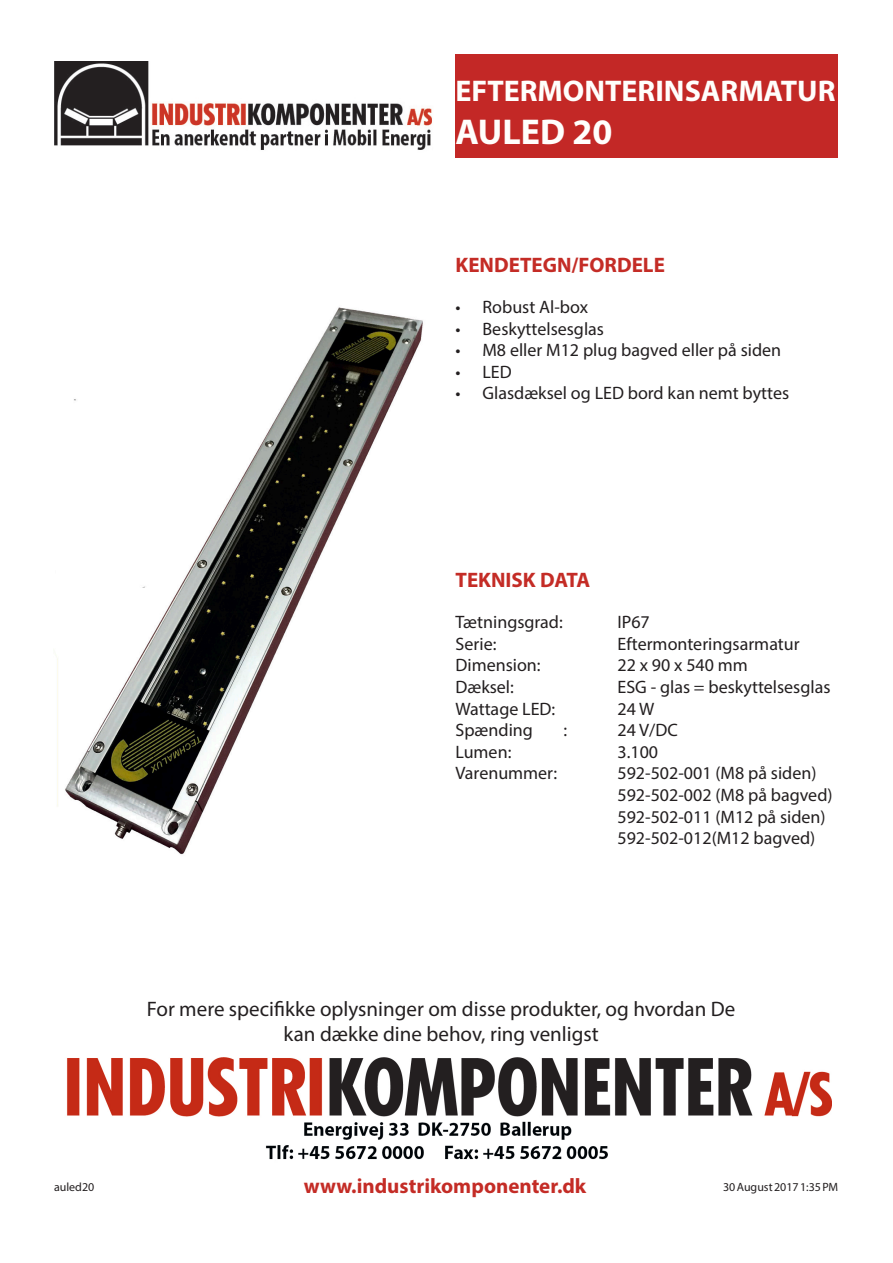
<style>
.page{position:relative;width:893px;height:1263px;background:#fff}
.page>*{position:absolute;margin:0;border:0;box-sizing:border-box;transform-origin:0 0}
.t1{font:700 36px "Myriad Pro";color:#fffefc}
.t2{font:700 30px "Myriad Pro";color:#fffefc}
.t3{font:21px "Myriad Pro";color:#231f20}
.t4{font:700 21px "Myriad Pro";color:#c42c26}
.t5{font:18px/21.6px "Myriad Pro";color:#231f20}
.t6{font:12px "Myriad Pro";color:#231f20}
</style>
<div class="page">
<img style="left:67px;top:1058px;width:765px;height:102px">
<div style="left:455px;top:54px;width:383px;height:104px;background:#c32826"></div>
<img style="left:54px;top:61px;width:378px;height:89px">
<img style="left:56px;top:307px;width:367px;height:548px">
<p class="t2" style="left:455px;top:72px;width:382px">EFTERMONTERINSARMATUR</p>
<p class="t1" style="left:455px;top:109px;width:158px">AULED 20</p>
<p class="t4" style="left:455px;top:251px;width:211px">KENDETEGN/FORDELE</p>
<p class="t5" style="left:455px;top:296px;width:134px">• Robust Al-box</p>
<p class="t5" style="left:455px;top:317px;width:150px">• Beskyttelsesglas</p>
<p class="t5" style="left:455px;top:339px;width:327px">• M8 eller M12 plug bagved eller på siden</p>
<p class="t5" style="left:455px;top:361px;width:58px">• LED</p>
<p class="t5" style="left:455px;top:382px;width:335px">• Glasdæksel og LED bord kan nemt byttes</p>
<p class="t4" style="left:455px;top:566px;width:136px">TEKNISK DATA</p>
<p class="t5" style="left:455px;top:611px;width:109px">Tætningsgrad:</p>
<p class="t5" style="left:617px;top:611px;width:34px">IP67</p>
<p class="t5" style="left:455px;top:633px;width:42px">Serie:</p>
<p class="t5" style="left:617px;top:633px;width:184px">Eftermonteringsarmatur</p>
<p class="t5" style="left:455px;top:654px;width:87px">Dimension:</p>
<p class="t5" style="left:617px;top:654px;width:132px">22 x 90 x 540 mm</p>
<p class="t5" style="left:455px;top:676px;width:60px">Dæksel:</p>
<p class="t5" style="left:617px;top:676px;width:214px">ESG - glas = beskyttelsesglas</p>
<p class="t5" style="left:455px;top:697px;width:101px">Wattage LED:</p>
<p class="t5" style="left:617px;top:697px;width:38px">24 W</p>
<p class="t5" style="left:455px;top:719px;width:79px">Spænding</p>
<p class="t5" style="left:563px;top:719px;width:5px">:</p>
<p class="t5" style="left:617px;top:719px;width:62px">24 V/DC</p>
<p class="t5" style="left:455px;top:741px;width:57px">Lumen:</p>
<p class="t5" style="left:617px;top:741px;width:42px">3.100</p>
<p class="t5" style="left:455px;top:762px;width:103px">Varenummer:</p>
<p class="t5" style="left:617px;top:762px;width:217px">592-502-001 (M8 på siden)<br>592-502-002 (M8 på bagved)</p>
<p class="t5" style="left:617px;top:805px;width:210px">592-502-011 (M12 på siden)</p>
<p class="t5" style="left:617px;top:827px;width:199px">592-502-012(M12 bagved)</p>
<p class="t3" style="left:147px;top:996px;width:590px">For mere specifikke oplysninger om disse produkter, og hvordan De</p>
<p class="t3" style="left:284px;top:1021px;width:317px">kan dække dine behov, ring venligst</p>
<p class="t6" style="left:54px;top:1180px;width:42px">auled20</p>
<p class="t4" style="left:304px;top:1172px;width:284px">www.industrikomponenter.dk</p>
<p class="t6" style="left:723px;top:1180px;width:117px">30 August 2017 1:35 PM</p>
</div>
